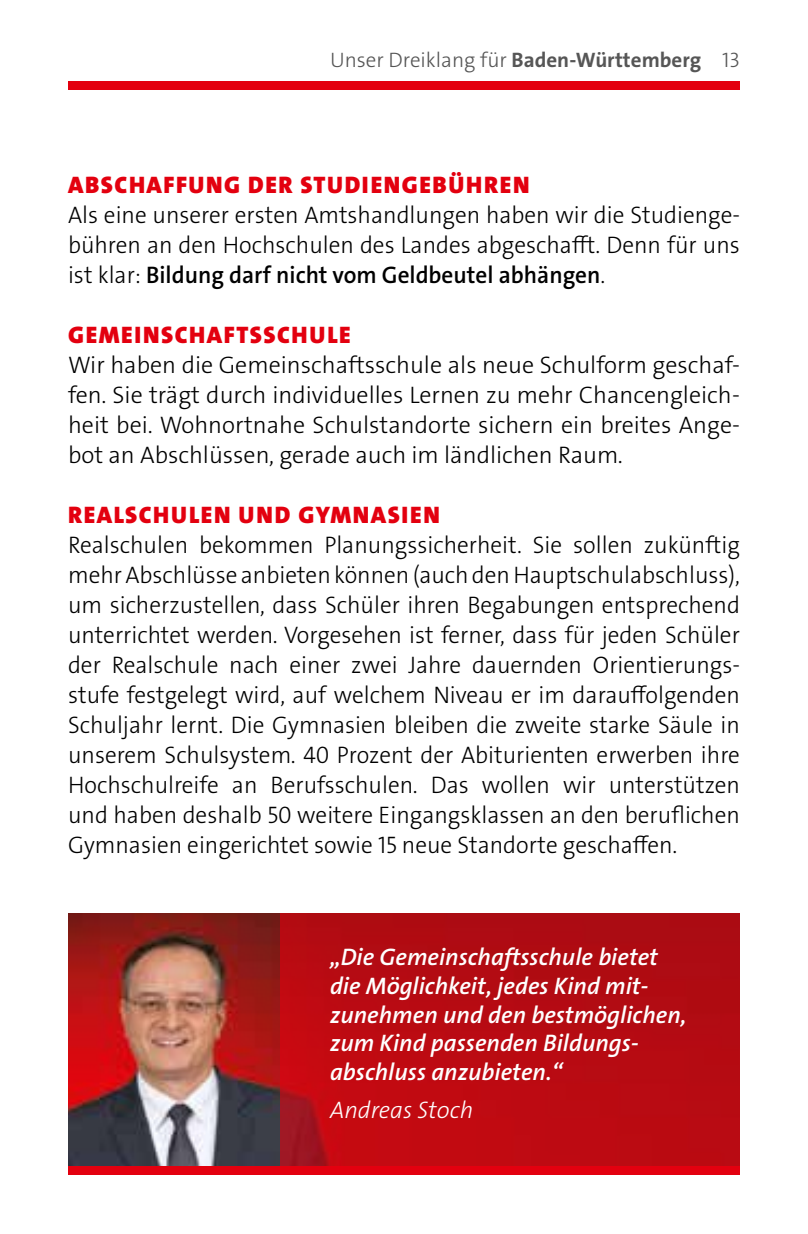
<style>
.page{position:relative;width:808px;height:1234px;background:#fff}
.page>*{position:absolute;margin:0;border:0;box-sizing:border-box;transform-origin:0 0}
.t1{font:24px/30px "The Sans LP3 Lig";color:#000;text-align:justify}
.t2{font:24px/28.8px "The Sans LP6 Se Bld IT";color:#fff}
.t3{font:900 24px "The Sans LP9";letter-spacing:.065em;color:#e3000f}
.t4{font:24px "The Sans LP6 Se Bld";color:#000}
.t5{font:24px "The Sans LP3 Lig IT";color:#fff}
.t6{font:21px "The Sans LP3 Lig";color:#565656}
.s1{font-family:"The Sans LP7 Bld"}
.s2{font-family:"The Sans LP3 Lig"}
</style>
<div class="page">
<div style="left:68px;top:81px;width:672px;height:8px;background:#e3000f"></div>
<div style="left:68px;top:1165px;width:672px;height:9px;background:#e3000f"></div>
<img style="left:68px;top:913px;width:213px;height:252px">
<svg style="left:281px;top:913px;width:459px;height:252px;background:#b70a12"></svg>
<p class="t6" style="left:330px;top:46px;width:411px">Unser Dreiklang für <span class="s1">Baden-Württemberg</span> 13</p>
<p class="t3" style="left:68px;top:169px;width:463px">ABSCHAFFUNG DER STUDIENGEBÜHREN</p>
<p class="t1" style="left:68px;top:200px;width:673px">Als eine unserer ersten Amtshandlungen haben wir die Studienge&shy;bühren an den Hochschulen des Landes abgeschafft. Denn für uns</p>
<p class="t4" style="left:68px;top:259px;width:539px"><span class="s2">ist klar:</span> Bildung darf nicht vom Geldbeutel abhängen<span class="s2">.</span></p>
<p class="t3" style="left:68px;top:319px;width:284px">GEMEINSCHAFTSSCHULE</p>
<p class="t1" style="left:68px;top:350px;width:673px">Wir haben die Gemeinschaftsschule als neue Schulform geschaf&shy;fen. Sie trägt durch individuelles Lernen zu mehr Chancengleich&shy;heit bei. Wohnortnahe Schulstandorte sichern ein breites Ange&shy;bot an Abschlüssen, gerade auch im ländlichen Raum.</p>
<p class="t3" style="left:68px;top:499px;width:373px">REALSCHULEN UND GYMNASIEN</p>
<p class="t1" style="left:68px;top:530px;width:673px">Realschulen bekommen Planungssicherheit. Sie sollen zukünftig mehr Abschlüsse anbieten können (auch den Hauptschulabschluss), um sicherzustellen, dass Schüler ihren Begabungen entsprechend unterrichtet werden. Vorgesehen ist ferner, dass für jeden Schüler der Realschule nach einer zwei Jahre dauernden Orientierungs&shy;stufe festgelegt wird, auf welchem Niveau er im darauffolgenden Schuljahr lernt. Die Gymnasien bleiben die zweite starke Säule in unserem Schulsystem. 40 Prozent der Abiturienten erwerben ihre Hochschulreife an Berufsschulen. Das wollen wir unterstützen und haben deshalb 50 weitere Eingangsklassen an den beruflichen Gymnasien eingerichtet sowie 15 neue Standorte geschaffen.</p>
<p class="t2" style="left:330px;top:942px;width:358px">„Die Gemeinschaftsschule bietet die Möglichkeit, jedes Kind mit&shy;zunehmen und den bestmöglichen, zum Kind passenden Bildungs&shy;abschluss anzubieten.“</p>
<p class="t5" style="left:330px;top:1093px;width:145px">Andreas Stoch</p>
</div>
